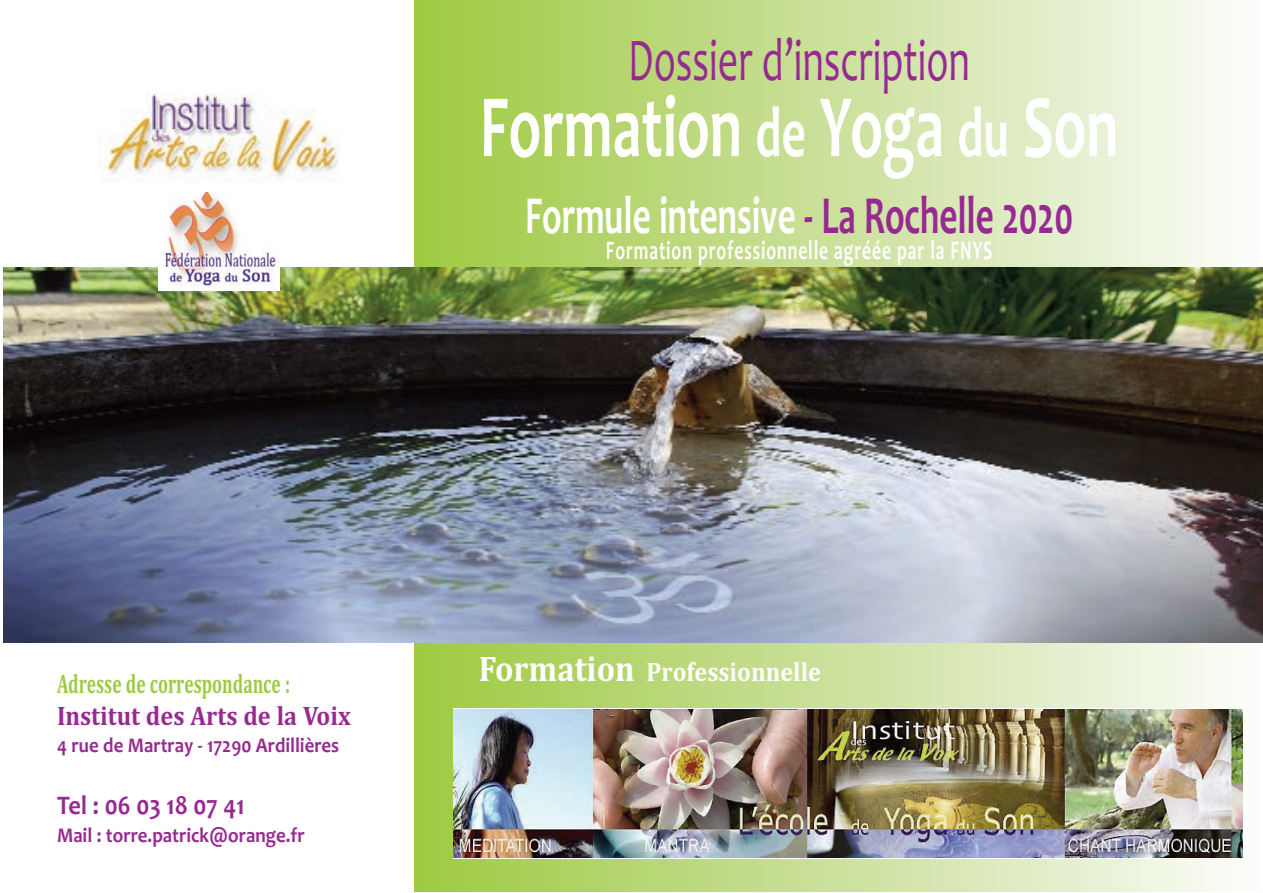
<style>
.page{position:relative;width:1263px;height:893px;background:#fff}
.page>*{position:absolute;margin:0;border:0;box-sizing:border-box;transform-origin:0 0}
.t1{font:700 90px "Candara";color:#fff;scale:.65 1}
.t2{font:61.2px "Candara";color:#972a90;scale:.65 1}
.t3{font:700 54px "Candara";color:#fff;scale:.65 1}
.t4{font:700 27px "Candara";letter-spacing:.055em;color:#fff;scale:.65 1}
.t5{font:700 27px "Cambria";color:#fff;scale:.9 1}
.t6{font:700 27px "Cambria";color:#9eca42;scale:.65 1}
.t7{font:700 27px "Cambria";color:#972a90;scale:.9 1}
.t8{font:700 27px "Candara";color:#972a90;scale:.9 1}
.t9{font:700 21px "Candara";color:#972a90;scale:.9 1}
.s1{font-size:72px}
.s2{color:#972a90}
.s3{font-size:36px}
</style>
<div class="page">
<div style="left:414px;top:0;width:848px;height:891px;background:linear-gradient(to right,#9fc943,#fafbfa)"></div>
<img style="left:3px;top:268px;width:1260px;height:374px">
<img style="left:453px;top:709px;width:789px;height:149px">
<img style="left:159px;top:192px;width:121px;height:98px">
<img style="left:99px;top:93px;width:240px;height:89px">
<h2 class="t2" style="left:628px;top:23px;width:528px">Dossier d’inscription</h2>
<h1 class="t1" style="left:480px;top:72px;width:984px">Formation <span class="s1">de</span> Yoga <span class="s1">du</span> Son</h1>
<h3 class="t3" style="left:525px;top:182px;width:845px">Formule intensive <span class="s2">- La Rochelle 2020</span></h3>
<p class="t4" style="left:606px;top:234px;width:596px">Formation professionnelle agréée par la FNYS</p>
<p class="t6" style="left:57px;top:667px;width:360px">Adresse de correspondance :</p>
<p class="t7" style="left:57px;top:700px;width:328px">Institut des Arts de la Voix</p>
<p class="t9" style="left:57px;top:732px;width:315px">4 rue de Martray - 17290 Ardillières</p>
<p class="t8" style="left:57px;top:788px;width:210px">Tel : 06 03 18 07 41</p>
<p class="t9" style="left:57px;top:822px;width:277px">Mail : torre.patrick@orange.fr</p>
<p class="t5" style="left:479px;top:655px;width:382px"><span class="s3">Formation</span> Professionnelle</p>
</div>
